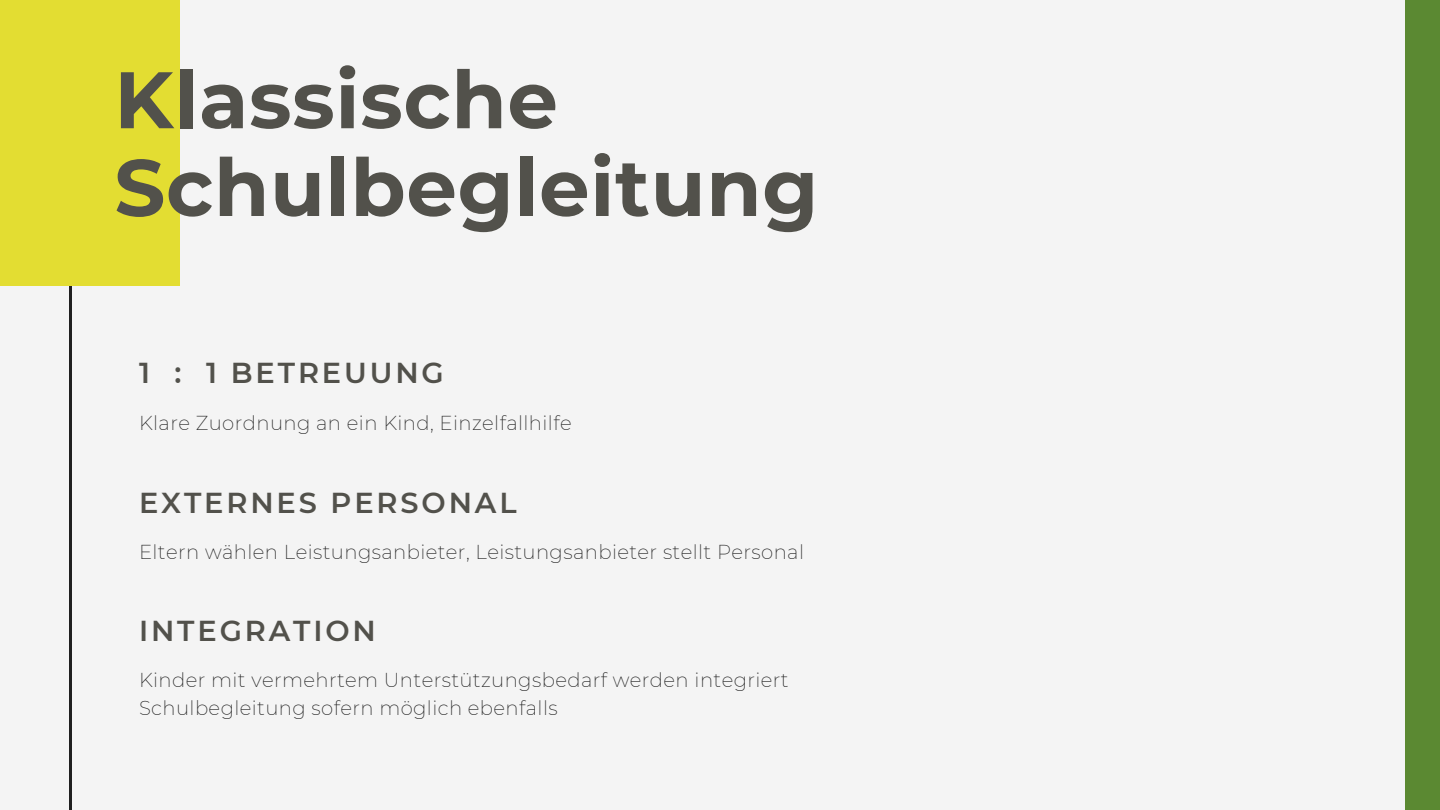
<style>
.page{position:relative;width:1440px;height:810px;background:#f4f4f4}
.page>*{position:absolute;margin:0;border:0;box-sizing:border-box;transform-origin:0 0}
.t1{font:700 80px/87.8px "Montserrat";letter-spacing:.01em;color:#52514b}
.t2{font:600 28.8px "Montserrat";letter-spacing:.1em;color:#52514b}
.t3{font:200 19.7px "Montserrat";letter-spacing:.02em;color:#202020}
</style>
<div class="page">
<hr style="left:69px;top:201px;width:3px;height:609px;background:#202020">
<div style="left:0;top:0;width:180px;height:286px;background:#e3dd32"></div>
<div style="left:1406px;top:0;width:34px;height:810px;background:#5b8932"></div>
<p class="t1" style="left:114px;top:56px;width:706px">Klassische<br>Schulbegleitung</p>
<p class="t2" style="left:139px;top:355px;width:306px">1 : 1 BETREUUNG</p>
<p class="t3" style="left:139px;top:411px;width:434px">Klare Zuordnung an ein Kind, Einzelfallhilfe</p>
<p class="t2" style="left:139px;top:485px;width:379px">EXTERNES PERSONAL</p>
<p class="t3" style="left:139px;top:540px;width:666px">Eltern wählen Leistungsanbieter, Leistungsanbieter stellt Personal</p>
<p class="t2" style="left:139px;top:613px;width:238px">INTEGRATION</p>
<p class="t3" style="left:139px;top:668px;width:651px">Kinder mit vermehrtem Unterstützungsbedarf werden integriert</p>
<p class="t3" style="left:139px;top:696px;width:420px">Schulbegleitung sofern möglich ebenfalls</p>
</div>
